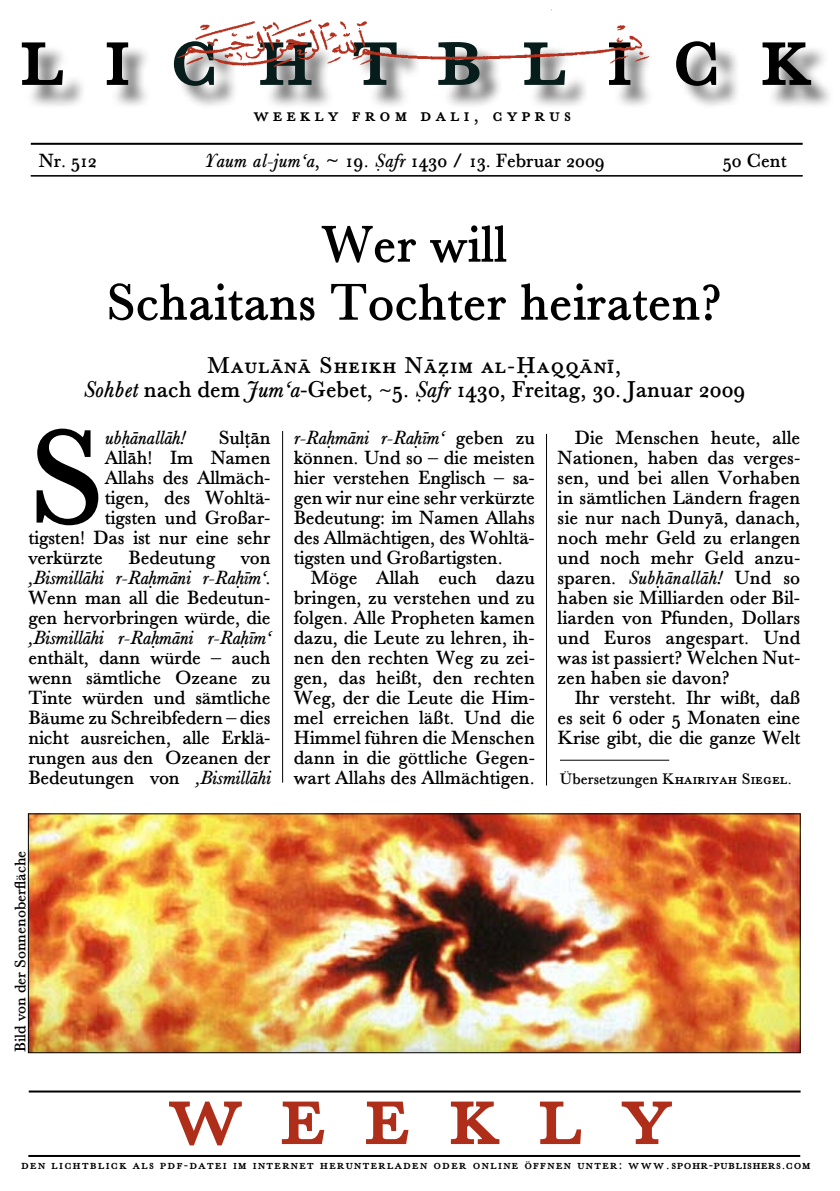
<style>
.page{position:relative;width:840px;height:1191px;background:#fff}
.page>*{position:absolute;margin:0;border:0;box-sizing:border-box;transform-origin:0 0}
.t1{font:140.8px "Spohr Bleisatz Normal";color:#000}
.t2{font:98px "Spohr Bleisatz Kapitaelchen";letter-spacing:.4em;color:#000}
.t3{font:98px "Spohr Bleisatz Kapitaelchen";letter-spacing:.4em;color:#af2e19}
.t4{font:54px/58px "Spohr Bleisatz Normal";color:#000;text-align:center}
.t5{font:24px "Spohr Bleisatz Normal";color:#000}
.t6{font:24px "Spohr Bleisatz Kapitaelchen";letter-spacing:.06em;color:#000}
.t7{font:20px/20px "Spohr Bleisatz Normal";letter-spacing:-.005em;color:#000;text-align:justify}
.t8{font:20px "Spohr Bleisatz Kursiv";letter-spacing:-.005em;color:#000}
.t9{font:20px "Spohr Bleisatz Kapitaelchen";letter-spacing:.22em;color:#000}
.t10{font:16px "Spohr Bleisatz Kapitaelchen";letter-spacing:.025em;color:#000}
.t11{font:16px "Spohr Bleisatz Normal";color:#000}
.t12{font:14px "Spohr Bleisatz Kapitaelchen";letter-spacing:.1em;color:#000}
.s1{color:#071d1c}
.s2{font-family:"Spohr Bleisatz Kursiv"}
.s3{font-size:20px}
.s4{font-family:"Spohr Bleisatz Normal"}
</style>
<div class="page">
<div style="left:25px;top:44px;width:814px;height:170px;background:#000;opacity:.6"></div>
<hr style="left:29px;top:1090px;width:771px;height:2px;background:#000">
<hr style="left:31px;top:143px;width:771px;height:2px;background:#000">
<hr style="left:31px;top:175px;width:771px;height:1px;background:#000">
<hr style="left:28px;top:1155px;width:771px;height:2px;background:#000">
<img style="left:142px;top:9px;width:556px;height:62px">
<hr style="left:282px;top:431px;width:1px;height:351px;background:#000">
<hr style="left:546px;top:434px;width:1px;height:351px;background:#000">
<hr style="left:559px;top:760px;width:110px;height:1px;background:#000">
<img style="left:30px;top:815px;width:768px;height:236px">
<div style="left:28px;top:813px;width:772px;height:240px;border:1px solid #000"></div>
<h2 class="t2" style="left:20px;top:-12px;width:791px">li<span class="s1">chtbl</span>ick</h2>
<p class="t9" style="left:254px;top:101px;width:318px">weekly from dali, cyprus</p>
<p class="t7" style="left:39px;top:151px;width:60px">Nr. 512</p>
<p class="t7" style="left:204px;top:151px;width:401px"><span class="s2">Yaum al-jum‘a</span>, ~ 19. <span class="s2">#afr</span> 1430 / 13. Februar 2009</p>
<p class="t7" style="left:722px;top:151px;width:65px">50 Cent</p>
<h3 class="t4" style="left:106px;top:218px;width:617px">Wer will<br>Schaitans Tochter heiraten?</h3>
<p class="t6" style="left:207px;top:349px;width:415px">Maulânâ Sheikh Nâ|im al-Óaqqânî,</p>
<p class="t5" style="left:83px;top:373px;width:663px"><span class="s2">Sohbet</span> nach dem <span class="s2">Jum‘a</span>-Gebet, <span class="s3">~</span>5. <span class="s2">#afr</span> 1430, Freitag, 30. Januar 2009</p>
<h1 class="t1" style="left:28px;top:385px;width:78px">S</h1>
<p class="t8" style="left:105px;top:424px;width:82px">ubªânallâh!</p>
<p class="t7" style="left:218px;top:428px;width:53px">Sul†ân</p>
<p class="t7" style="left:105px;top:448px;width:167px">Allâh! Im Namen</p>
<p class="t7" style="left:105px;top:468px;width:167px">Allahs des Allmäch-</p>
<p class="t7" style="left:105px;top:488px;width:167px">tigen, des Wohltä-</p>
<p class="t7" style="left:105px;top:508px;width:167px">tigsten und Großar-</p>
<p class="t7" style="left:28px;top:528px;width:243px">tigsten! Das ist nur eine sehr</p>
<p class="t7" style="left:28px;top:548px;width:76px">verkürzte</p>
<p class="t7" style="left:128px;top:548px;width:88px">Bedeutung</p>
<p class="t7" style="left:241px;top:548px;width:31px">von</p>
<p class="t8" style="left:28px;top:564px;width:243px">‚Bismillâhi r-Raªmâni r-Raªîm‘<span class="s4">.</span></p>
<p class="t7" style="left:28px;top:588px;width:243px">Wenn man all die Bedeutun&shy;gen hervorbringen würde, die</p>
<p class="t8" style="left:28px;top:624px;width:243px">‚Bismillâhi r-Raªmâni r-Raªîm‘</p>
<p class="t7" style="left:28px;top:648px;width:243px">enthält, dann würde – auch wenn sämtliche Ozeane zu Tinte würden und sämtliche Bäume zu Schreibfedern – dies nicht ausreichen, alle Erklä&shy;rungen aus den Ozeanen der Bedeutungen von <span class="s2">‚Bismillâhi</span></p>
<p class="t8" style="left:293px;top:424px;width:242px">r-Raªmâni r-Raªîm‘ <span class="s4">geben zu</span></p>
<p class="t7" style="left:293px;top:448px;width:242px">können. Und so – die meisten hier verstehen Englisch – sa&shy;gen wir nur eine sehr verkürzte Bedeutung: im Namen Allahs des Allmächtigen, des Wohltä&shy;tigsten und Großartigsten.</p>
<p class="t7" style="left:293px;top:568px;width:242px;text-indent:17px">Möge Allah euch dazu bringen, zu verstehen und zu folgen. Alle Propheten kamen dazu, die Leute zu lehren, ih&shy;nen den rechten Weg zu zei&shy;gen, das heißt, den rechten Weg, der die Leute die Him&shy;mel erreichen läßt. Und die Himmel führen die Menschen dann in die göttliche Gegen&shy;wart Allahs des Allmächtigen.</p>
<p class="t7" style="left:557px;top:428px;width:244px;text-indent:17px">Die Menschen heute, alle Nationen, haben das verges&shy;sen, und bei allen Vorhaben in sämtlichen Ländern fragen sie nur nach Dunyâ, danach, noch mehr Geld zu erlangen und noch mehr Geld anzu&shy;sparen. <span class="s2">Subªânallâh!</span> Und so haben sie Milliarden oder Bil&shy;liarden von Pfunden, Dollars und Euros angespart. Und was ist passiert? Welchen Nut&shy;zen haben sie davon?</p>
<p class="t7" style="left:557px;top:688px;width:244px;text-indent:17px">Ihr versteht. Ihr wißt, daß es seit 6 oder 5 Monaten eine Krise gibt, die die ganze Welt</p>
<p class="t10" style="left:559px;top:768px;width:233px"><span class="s4">Übersetzungen</span> Khairiyah Siegel.</p>
<p class="t11" style="left:10px;top:1051px;width:202px;rotate:-90deg">Bild von der Sonnenoberfläche</p>
<h2 class="t3" style="left:169px;top:1047px;width:504px">weekly</h2>
<p class="t12" style="left:21px;top:1155px;width:790px">den lichtblick als pdf-datei im internet herunterladen oder online öffnen unter: www.spohr-publishers.com</p>
</div>
